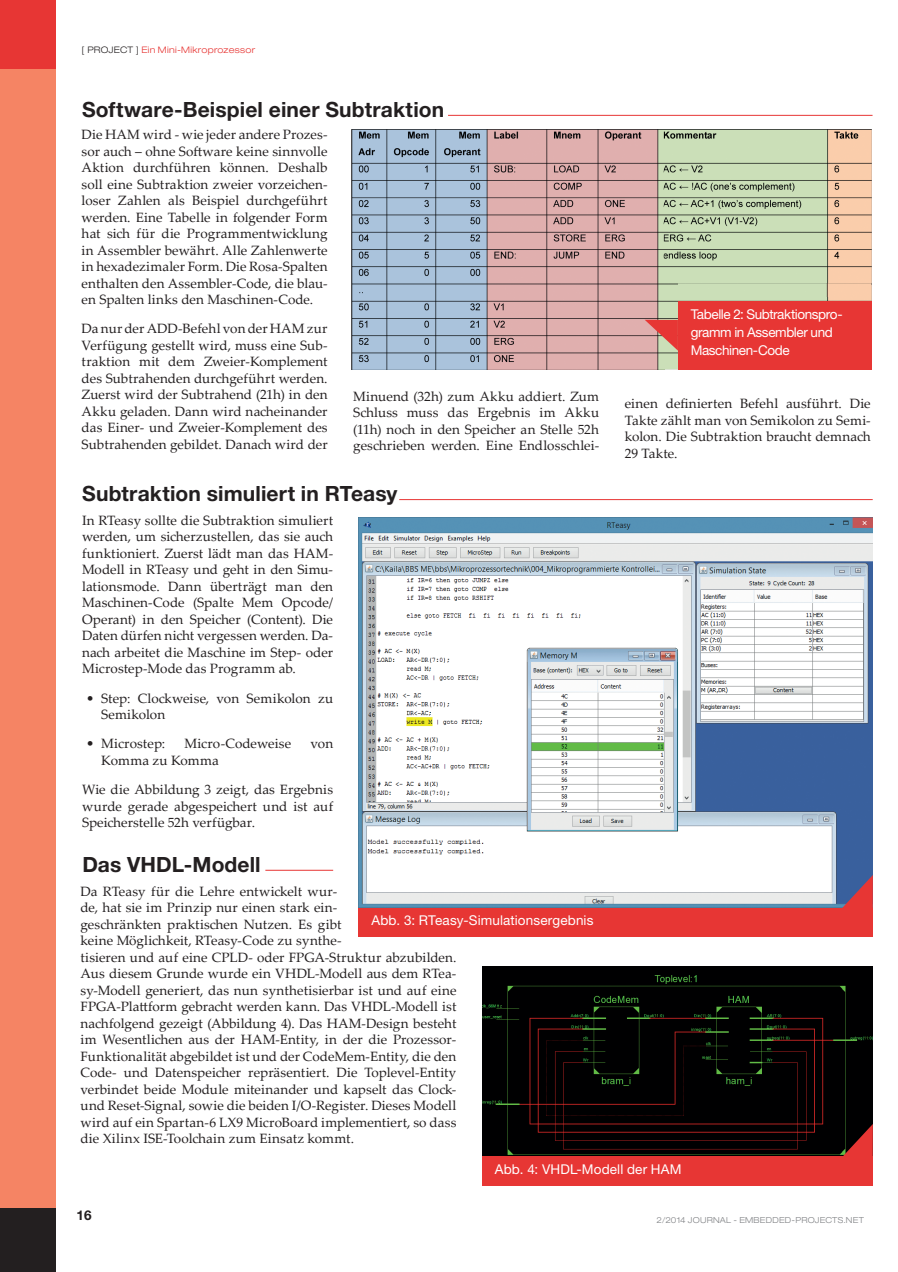
<style>
.page{position:relative;width:898px;height:1272px;background:#fff}
.page>*{position:absolute;margin:0;border:0;box-sizing:border-box;transform-origin:0 0}
.t1{font:700 21px "Helvetica Neue LT Std";letter-spacing:.005em;color:#231f20}
.t2{font:13.5px/16.5px "Palatino Linotype";letter-spacing:.005em;color:#231f20;text-align:justify}
.t3{font:13.5px/18px "Helvetica Neue LT Std";letter-spacing:-.025em;color:#fff}
.t4{font:13.5px "Helvetica Neue LT Std";letter-spacing:.01em;color:#fff}
.t5{font:700 13.5px "Helvetica Neue LT Std";color:#231f20}
.t6{font:300 expanded 9px "Helvetica Neue LT Std";letter-spacing:.03em;color:#e73634}
.t7{font:300 expanded 8.25px "Helvetica Neue LT Std";letter-spacing:.025em;color:#808285}
.s1{color:#231f20}
</style>
<div class="page">
<div style="left:0;top:68px;width:55px;height:1140px;background:#f58464"></div>
<div style="left:0;top:0;width:55px;height:68px;background:#e73634"></div>
<div style="left:0;top:1208px;width:55px;height:63px;background:#231f20"></div>
<hr style="left:448px;top:115px;width:424px;height:1px;background:#e73634">
<img style="left:351px;top:129px;width:520px;height:240px">
<img style="left:678px;top:283px;width:192px;height:13px">
<hr style="left:399px;top:499px;width:473px;height:1px;background:#e73634">
<svg style="left:644px;top:320px;width:33px;height:30px"></svg>
<div style="left:677px;top:301px;width:194px;height:68px;background:#e73634"></div>
<div style="left:358px;top:907px;width:514px;height:29px;background:#e73634"></div>
<img style="left:358px;top:517px;width:514px;height:390px">
<hr style="left:265px;top:869px;width:68px;height:1px;background:#e73634">
<img style="left:482px;top:966px;width:390px;height:189px">
<svg style="left:841px;top:875px;width:31px;height:33px"></svg>
<div style="left:482px;top:1155px;width:390px;height:30px;background:#e73634"></div>
<svg style="left:841px;top:1123px;width:31px;height:33px"></svg>
<p class="t6" style="left:82px;top:45px;width:175px"><span class="s1">[ PROJECT ]</span> Ein Mini-Mikroprozessor</p>
<h1 class="t1" style="left:82px;top:97px;width:363px">Software-Beispiel einer Subtraktion</h1>
<p class="t2" style="left:82px;top:126px;width:247px">Die HAM wird - wie jeder andere Prozes&shy;sor auch – ohne Software keine sinnvolle Aktion durchführen können. Deshalb soll eine Subtraktion zweier vorzeichen&shy;loser Zahlen als Beispiel durchgeführt werden. Eine Tabelle in folgender Form hat sich für die Programmentwicklung in Assembler bewährt. Alle Zahlenwerte in hexadezimaler Form. Die Rosa-Spalten enthalten den Assembler-Code, die blau&shy;en Spalten links den Maschinen-Code.</p>
<p class="t2" style="left:82px;top:320px;width:247px">Da nur der ADD-Befehl von der HAM zur Verfügung gestellt wird, muss eine Sub&shy;traktion mit dem Zweier-Komplement des Subtrahenden durchgeführt werden.<br>Zuerst wird der Subtrahend (21h) in den Akku geladen. Dann wird nacheinander das Einer- und Zweier-Komplement des Subtrahenden gebildet. Danach wird der</p>
<p class="t3" style="left:690px;top:305px;width:153px">Tabelle 2: Subtraktionspro&shy;gramm in Assembler und<br>Maschinen-Code</p>
<p class="t2" style="left:353px;top:387px;width:247px">Minuend (32h) zum Akku addiert. Zum Schluss muss das Ergebnis im Akku (11h) noch in den Speicher an Stelle 52h geschrieben werden. Eine Endlosschlei-</p>
<p class="t2" style="left:624px;top:395px;width:247px">einen definierten Befehl ausführt. Die Takte zählt man von Semikolon zu Semi&shy;kolon. Die Subtraktion braucht demnach 29 Takte.</p>
<h1 class="t1" style="left:82px;top:481px;width:317px">Subtraktion simuliert in RTeasy</h1>
<p class="t2" style="left:82px;top:511px;width:252px">In RTeasy sollte die Subtraktion simuliert werden, um sicherzustellen, das sie auch funktioniert. Zuerst lädt man das HAM-Modell in RTeasy und geht in den Simu&shy;lationsmode. Dann überträgt man den Maschinen-Code (Spalte Mem Opcode/ Operant) in den Speicher (Content). Die Daten dürfen nicht vergessen werden. Da&shy;nach arbeitet die Maschine im Step- oder Microstep-Mode das Programm ab.</p>
<p class="t2" style="left:101px;top:689px;width:233px;text-indent:-15px">• Step: Clockweise, von Semikolon zu<br>Semikolon</p>
<p class="t2" style="left:86px;top:735px;width:80px">• Microstep:</p>
<p class="t2" style="left:184px;top:735px;width:108px">Micro-Codeweise</p>
<p class="t2" style="left:310px;top:735px;width:24px">von</p>
<p class="t2" style="left:82px;top:745px;width:252px;line-height:29.2px;text-indent:19px">Komma zu Komma<br>Wie die Abbildung 3 zeigt, das Ergebnis</p>
<p class="t2" style="left:82px;top:797px;width:252px">wurde gerade abgespeichert und ist auf<br>Speicherstelle 52h verfügbar.</p>
<h1 class="t1" style="left:82px;top:851px;width:180px">Das VHDL-Modell</h1>
<p class="t2" style="left:80px;top:882px;width:377px;text-align:left">Da RTeasy für die Lehre entwickelt wur-<br>de, hat sie im Prinzip nur einen stark ein-<br>geschränkten praktischen Nutzen. Es gibt<br>keine Möglichkeit, RTeasy-Code zu synthe-<br>tisieren und auf eine CPLD- oder FPGA-Struktur abzubilden.<br>Aus diesem Grunde wurde ein VHDL-Modell aus dem RTea&shy;sy-Modell generiert, das nun synthetisierbar ist und auf eine FPGA-Plattform gebracht werden kann. Das VHDL-Modell ist nachfolgend gezeigt (Abbildung 4). Das HAM-Design besteht im Wesentlichen aus der HAM-Entity, in der die Prozessor-Funktionalität abgebildet ist und der CodeMem-Entity, die den Code- und Datenspeicher repräsentiert. Die Toplevel-Entity verbindet beide Module miteinander und kapselt das Clock&shy;und Reset-Signal, sowie die beiden I/O-Register. Dieses Modell wird auf ein Spartan-6 LX9 MicroBoard implementiert, so dass die Xilinx ISE-Toolchain zum Einsatz kommt.</p>
<p class="t4" style="left:371px;top:912px;width:223px">Abb. 3: RTeasy-Simulationsergebnis</p>
<p class="t4" style="left:494px;top:1161px;width:188px">Abb. 4: VHDL-Modell der HAM</p>
<p class="t5" style="left:77px;top:1206px;width:17px">16</p>
<p class="t7" style="left:656px;top:1214px;width:209px">2/2014 JOURNAL - EMBEDDED-PROJECTS.NET</p>
</div>
